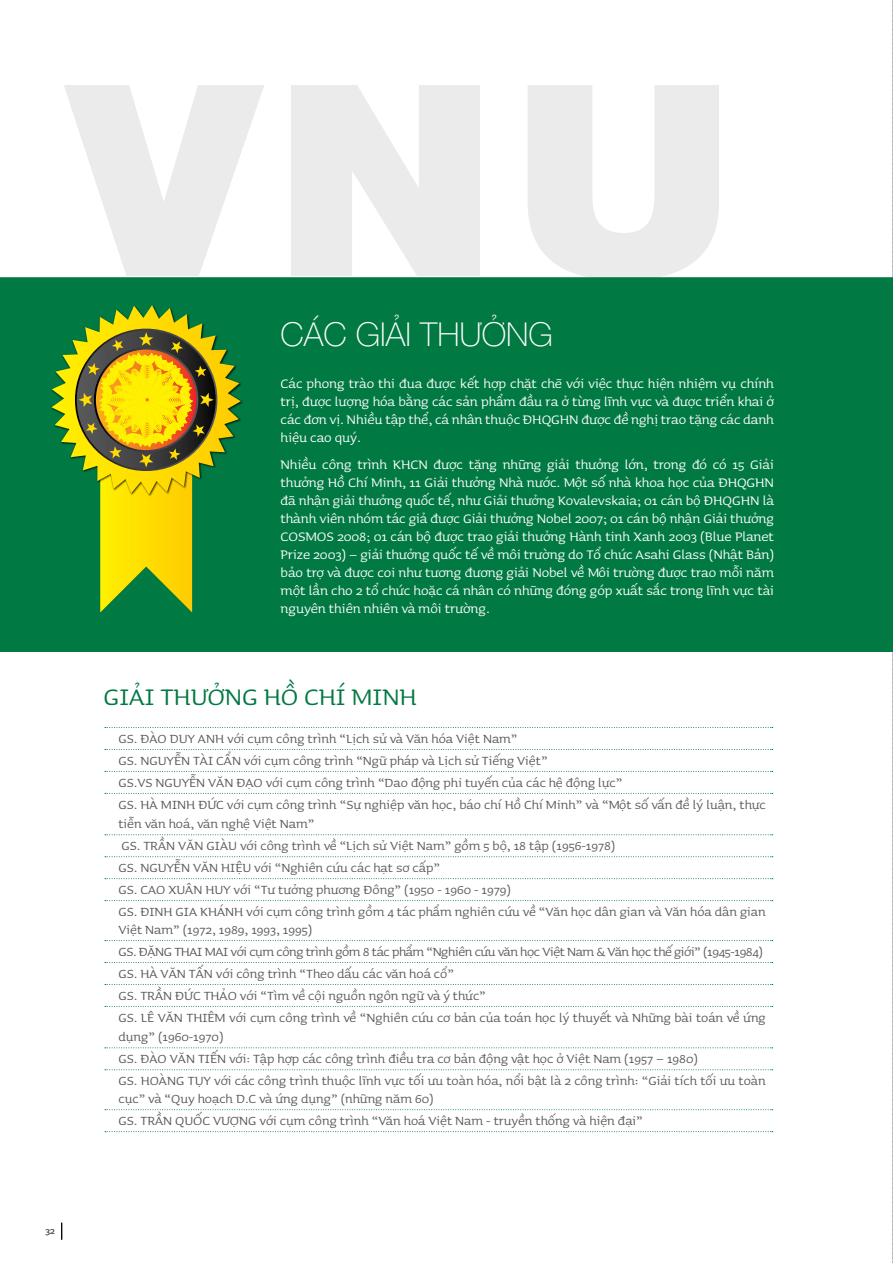
<style>
.page{position:relative;width:893px;height:1263px;background:#fff}
.page>*{position:absolute;margin:0;border:0;box-sizing:border-box;transform-origin:0 0}
.t1{font:33px "Oxydesign HE35 Thin";color:#fff}
.t2{font:30px "Oxydesign SR";color:#007943}
.t3{font:16.5px/18px "Oxydesign SR";letter-spacing:-.005em;color:#fff;text-align:justify}
.t4{font:15.75px/21.9px "Oxydesign SR";color:#58595b}
.t5{font:12px "Oxydesign SR";color:#58595b}
</style>
<div class="page">
<svg style="left:64px;top:85px;width:655px;height:194px;fill:#ebebec"></svg>
<svg style="left:892px;top:0;width:1px;height:1263px"></svg>
<svg style="left:61px;top:1222px;width:1px;height:18px"></svg>
<div style="left:0;top:279px;width:893px;height:373px;background:#007943"></div>
<hr style="left:0;top:277px;width:893px;height:1px;background:#007943">
<svg style="left:51px;top:305px;width:190px;height:307px"></svg>
<svg style="left:105px;top:727px;width:668px;height:1px"></svg>
<svg style="left:105px;top:749px;width:668px;height:1px"></svg>
<svg style="left:105px;top:771px;width:668px;height:1px"></svg>
<svg style="left:105px;top:793px;width:668px;height:1px"></svg>
<svg style="left:105px;top:834px;width:668px;height:1px"></svg>
<svg style="left:105px;top:856px;width:668px;height:1px"></svg>
<svg style="left:105px;top:878px;width:668px;height:1px"></svg>
<svg style="left:105px;top:900px;width:668px;height:1px"></svg>
<svg style="left:105px;top:940px;width:668px;height:1px"></svg>
<svg style="left:105px;top:962px;width:668px;height:1px"></svg>
<svg style="left:105px;top:984px;width:668px;height:1px"></svg>
<svg style="left:105px;top:1006px;width:668px;height:1px"></svg>
<svg style="left:105px;top:1047px;width:668px;height:1px"></svg>
<svg style="left:105px;top:1069px;width:668px;height:1px"></svg>
<svg style="left:105px;top:1109px;width:668px;height:1px"></svg>
<svg style="left:105px;top:1131px;width:668px;height:1px"></svg>
<p class="t5" style="left:45px;top:1224px;width:11px">32</p>
<h1 class="t1" style="left:281px;top:311px;width:274px">CÁC GIẢI THƯỞNG</h1>
<p class="t3" style="left:281px;top:374px;width:495px">Các phong trào thi đua được kết hợp chặt chẽ với việc thực hiện nhiệm vụ chính trị, được lượng hóa bằng các sản phẩm đầu ra ở từng lĩnh vực và được triển khai ở các đơn vị. Nhiều tập thể, cá nhân thuộc ĐHQGHN được đề nghị trao tặng các danh hiệu cao quý.</p>
<p class="t3" style="left:281px;top:455px;width:495px">Nhiều công trình KHCN được tặng những giải thưởng lớn, trong đó có 15 Giải thưởng Hồ Chí Minh, 11 Giải thưởng Nhà nước. Một số nhà khoa học của ĐHQGHN đã nhận giải thưởng quốc tế, như Giải thưởng Kovalevskaia; 01 cán bộ ĐHQGHN là thành viên nhóm tác giả được Giải thưởng Nobel 2007; 01 cán bộ nhận Giải thưởng COSMOS 2008; 01 cán bộ được trao giải thưởng Hành tinh Xanh 2003 (Blue Planet Prize 2003) – giải thưởng quốc tế về môi trường do Tổ chức Asahi Glass (Nhật Bản) bảo trợ và được coi như tương đương giải Nobel về Môi trường được trao mỗi năm một lần cho 2 tổ chức hoặc cá nhân có những đóng góp xuất sắc trong lĩnh vực tài nguyên thiên nhiên và môi trường.</p>
<h2 class="t2" style="left:103px;top:679px;width:315px">GIẢI THƯỞNG HỒ CHÍ MINH</h2>
<p class="t4" style="left:118px;top:727px;width:649px">GS. Đào Duy Anh với cụm công trình “Lịch sử và Văn hóa Việt Nam”<br>GS. Nguyễn Tài Cẩn với cụm công trình “Ngữ pháp và Lịch sử Tiếng Việt”<br>GS.VS Nguyễn Văn Đạo với cụm công trình “Dao động phi tuyến của các hệ động lực”<br>GS. Hà Minh Đức với cụm công trình “Sự nghiệp văn học, báo chí Hồ Chí Minh” và “Một số vấn đề lý luận, thực</p>
<p class="t4" style="left:118px;top:813px;width:498px">tiễn văn hoá, văn nghệ Việt Nam”<br>GS. Trần Văn Giàu với công trình về “Lịch sử Việt Nam” gồm 5 bộ, 18 tập (1956-1978)<br>GS. Nguyễn Văn Hiệu với “Nghiên cứu các hạt sơ cấp”<br>GS. Cao Xuân Huy với “Tư tưởng phương Đông” (1950 - 1960 - 1979)<br>GS. Đinh Gia Khánh</p>
<p class="t4" style="left:118px;top:902px;width:649px;line-height:18px;text-indent:128px">với cụm công trình gồm 4 tác phẩm nghiên cứu về “Văn học dân gian và Văn hóa dân gian<br>Việt Nam” (1972, 1989, 1993, 1995)</p>
<p class="t4" style="left:118px;top:940px;width:649px">GS. Đặng Thai Mai với cụm công trình gồm 8 tác phẩm “Nghiên cứu văn học Việt Nam &amp; Văn học thế giới” (1945-1984)<br>GS. Hà Văn Tấn với công trình “Theo dấu các văn hoá cổ”<br>GS. Trần Đức Thảo với “Tìm về cội nguồn ngôn ngữ và ý thức”<br>GS. Lê Văn Thiêm với cụm công trình về “Nghiên cứu cơ bản của toán học lý thuyết và Những bài toán về ứng</p>
<p class="t4" style="left:118px;top:1026px;width:581px">dụng” (1960-1970)<br>GS. Đào Văn Tiến với: Tập hợp các công trình điều tra cơ bản động vật học ở Việt Nam (1957 – 1980)<br>GS. Hoàng</p>
<p class="t4" style="left:118px;top:1072px;width:649px;line-height:18px;text-indent:69px">Tụy với các công trình thuộc lĩnh vực tối ưu toàn hóa, nổi bật là 2 công trình: “Giải tích tối ưu toàn cục” và “Quy hoạch D.C và ứng dụng” (những năm 60)</p>
<p class="t4" style="left:118px;top:1110px;width:526px">GS. Trần Quốc Vượng với cụm công trình “Văn hoá Việt Nam - truyền thống và hiện đại”</p>
</div>
